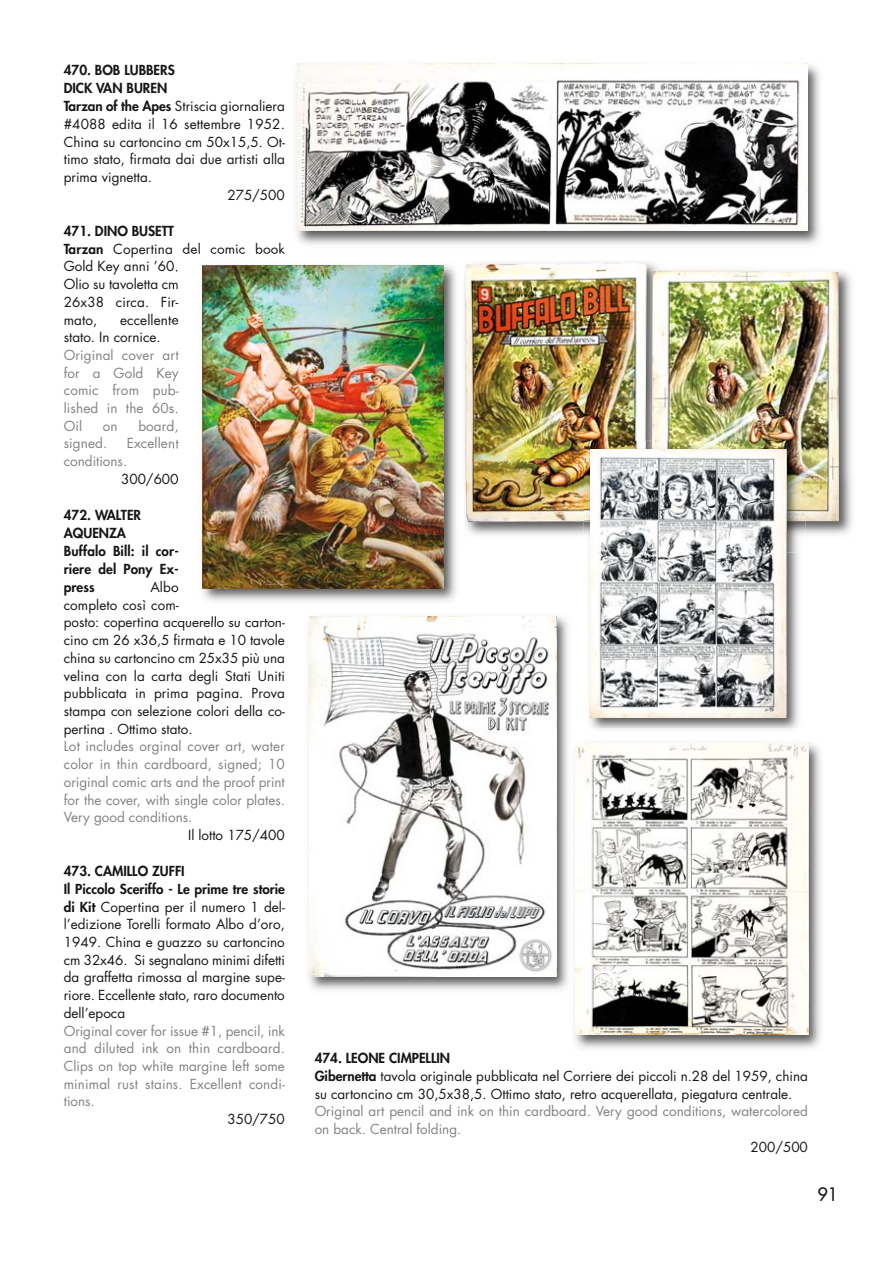
<style>
.page{position:relative;width:893px;height:1263px;background:#fff}
.page>*{position:absolute;margin:0;border:0;box-sizing:border-box;transform-origin:0 0}
.t1{font:18px "Futura";color:#151616}
.t2{font:13.5px/17.7px "Futura";color:#151616}
.t3{font:13.5px/17.7px "Futura";color:#818281;text-align:justify}
.t4{font:800 13.5px/18px "Futura";color:#151616}
.s1{font-weight:800}
</style>
<div class="page">
<img style="left:296px;top:63px;width:524px;height:182px">
<img style="left:298px;top:64px;width:510px;height:167px">
<img style="left:172px;top:252px;width:284px;height:369px">
<img style="left:172px;top:252px;width:73px;height:5px">
<img style="left:172px;top:260px;width:5px;height:15px">
<svg style="left:172px;top:278px;width:6px;height:11px"></svg>
<svg style="left:172px;top:296px;width:6px;height:11px"></svg>
<img style="left:172px;top:313px;width:6px;height:14px">
<img style="left:172px;top:349px;width:7px;height:14px">
<img style="left:172px;top:366px;width:7px;height:15px">
<img style="left:172px;top:384px;width:6px;height:15px">
<svg style="left:172px;top:402px;width:5px;height:11px"></svg>
<svg style="left:172px;top:420px;width:5px;height:13px"></svg>
<img style="left:172px;top:437px;width:7px;height:15px">
<svg style="left:172px;top:473px;width:6px;height:13px"></svg>
<svg style="left:172px;top:544px;width:6px;height:12px"></svg>
<img style="left:172px;top:562px;width:6px;height:15px">
<svg style="left:172px;top:581px;width:6px;height:11px"></svg>
<img style="left:172px;top:599px;width:6px;height:14px">
<img style="left:291px;top:252px;width:165px;height:8px">
<img style="left:202px;top:265px;width:242px;height:324px">
<img style="left:464px;top:262px;width:388px;height:273px">
<img style="left:465px;top:263px;width:374px;height:259px">
<img style="left:584px;top:441px;width:222px;height:288px">
<img style="left:652px;top:441px;width:154px;height:80px">
<img style="left:584px;top:441px;width:62px;height:81px">
<img style="left:591px;top:449px;width:196px;height:269px">
<img style="left:309px;top:616px;width:259px;height:374px">
<img style="left:298px;top:610px;width:165px;height:11px">
<img style="left:584px;top:610px;width:4px;height:119px">
<img style="left:309px;top:617px;width:248px;height:360px">
<img style="left:574px;top:744px;width:247px;height:305px">
<img style="left:574px;top:744px;width:1px;height:253px">
<img style="left:575px;top:743px;width:234px;height:292px">
<p class="t4" style="left:64px;top:62px;width:113px">470. BOB LUBBERS</p>
<p class="t4" style="left:64px;top:80px;width:105px">DICK VAN BUREN</p>
<p class="t2" style="left:64px;top:98px;width:223px"><span class="s1">Tarzan of the Apes</span> Striscia giornaliera</p>
<p class="t2" style="left:64px;top:116px;width:223px">#4088 edita il 16 settembre 1952.</p>
<p class="t2" style="left:64px;top:134px;width:223px">China su cartoncino cm 50x15,5. Ot-</p>
<p class="t2" style="left:64px;top:152px;width:223px">timo stato, firmata dai due artisti alla</p>
<p class="t2" style="left:64px;top:169px;width:90px">prima vignetta.</p>
<p class="t2" style="left:227px;top:187px;width:59px">275/500</p>
<p class="t2" style="left:64px;top:223px;width:223px"><span class="s1">471. DINO BUSETT<br>Tarzan</span> Copertina del comic book<br>Gold Key anni ’60.<br>Olio su tavoletta cm<br>26x38 circa. Fir-<br>mato,</p>
<p class="t2" style="left:64px;top:312px;width:116px;text-indent:56px">eccellente stato. In cornice.</p>
<p class="t3" style="left:64px;top:347px;width:116px">Original cover art for a Gold Key comic from pub&shy;lished in the 60s.<br>Oil</p>
<p class="t3" style="left:103px;top:418px;width:16px">on</p>
<p class="t3" style="left:138px;top:418px;width:42px">board,</p>
<p class="t3" style="left:64px;top:436px;width:45px">signed.</p>
<p class="t3" style="left:64px;top:436px;width:116px;text-indent:63px">Excellent conditions.</p>
<p class="t2" style="left:121px;top:471px;width:59px">300/600</p>
<p class="t4" style="left:64px;top:507px;width:117px">472. WALTER<br>AQUENZA<br>Buffalo Bill: il cor&shy;riere del Pony Ex&shy;press</p>
<p class="t2" style="left:64px;top:579px;width:223px;text-indent:87px">Albo<br>completo così com-<br>posto: copertina acquerello su carton&shy;cino cm 26 x36,5 firmata e 10 tavole china su cartoncino cm 25x35 più una velina con la carta degli Stati Uniti pubblicata in prima pagina. Prova stampa con selezione colori della co&shy;pertina . Ottimo stato.</p>
<p class="t3" style="left:64px;top:739px;width:223px">Lot includes orginal cover art, water color in thin cardboard, signed; 10 original comic arts and the proof print for the cover, with single color plates.<br>Very good conditions.</p>
<p class="t2" style="left:188px;top:827px;width:98px">Il lotto 175/400</p>
<p class="t2" style="left:64px;top:863px;width:223px"><span class="s1">473. CAMILLO ZUFFI<br>Il Piccolo Sceriffo - Le prime tre storie di Kit</span> Copertina per il numero 1 del&shy;l’edizione Torelli formato Albo d’oro, 1949. China e guazzo su cartoncino cm 32x46. Si segnalano minimi difetti da graffetta rimossa al margine supe&shy;riore. Eccellente stato, raro documento dell’epoca</p>
<p class="t3" style="left:64px;top:1023px;width:223px">Original cover for issue #1, pencil, ink and diluted ink on thin cardboard.<br>Clips on top white margine left some minimal rust stains. Excellent condi&shy;tions.</p>
<p class="t2" style="left:227px;top:1111px;width:59px">350/750</p>
<p class="t2" style="left:315px;top:1050px;width:495px"><span class="s1">474. LEONE CIMPELLIN<br>Gibernetta</span> tavola originale pubblicata nel Corriere dei piccoli n.28 del 1959, china su cartoncino cm 30,5x38,5. Ottimo stato, retro acquerellata, piegatura centrale.</p>
<p class="t3" style="left:315px;top:1104px;width:495px">Original art pencil and ink on thin cardboard. Very good conditions, watercolored on back. Central folding.</p>
<p class="t2" style="left:750px;top:1139px;width:59px">200/500</p>
<h1 class="t1" style="left:817px;top:1185px;width:22px">91</h1>
</div>
